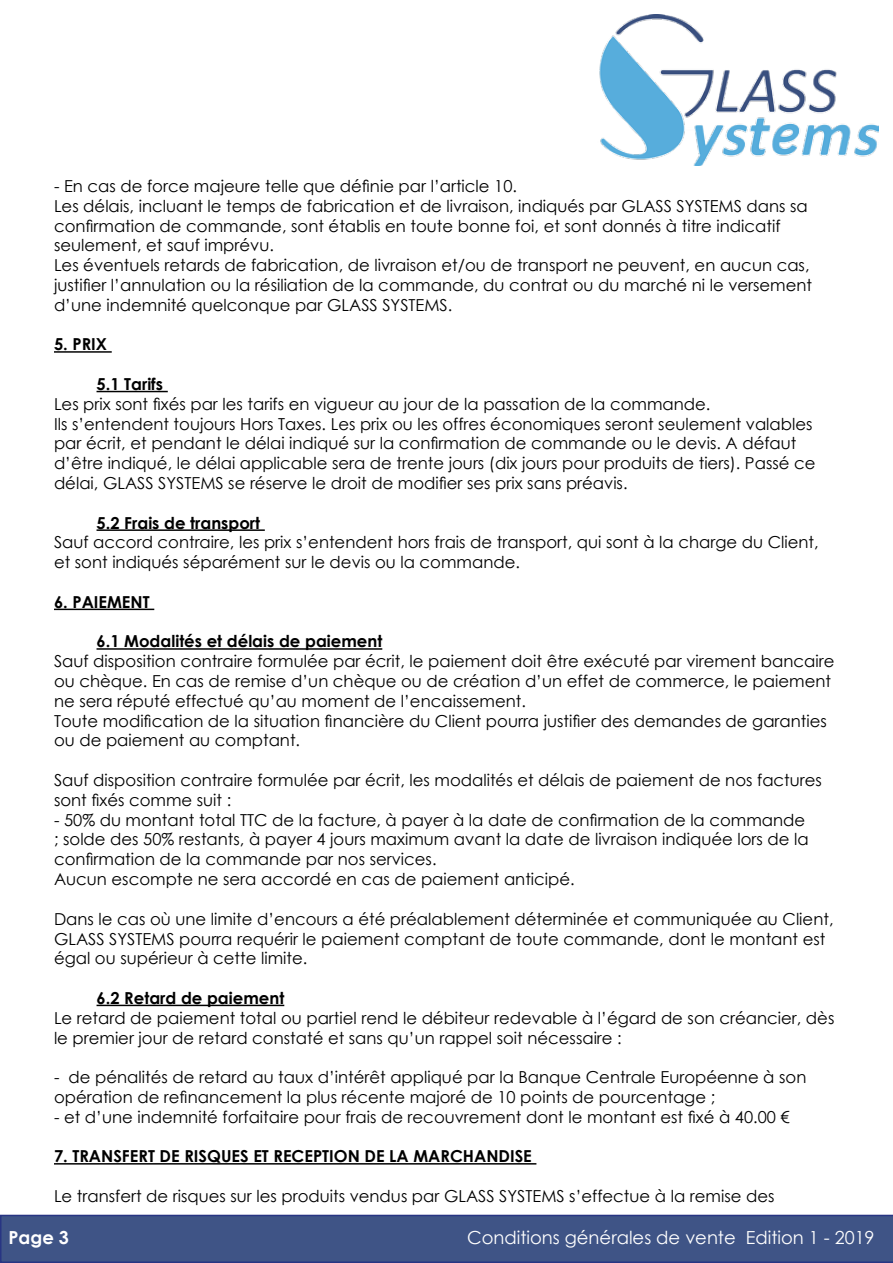
<style>
.page{position:relative;width:893px;height:1263px;background:#fff}
.page>*{position:absolute;margin:0;border:0;box-sizing:border-box;transform-origin:0 0}
.t1{font:18px "Century Gothic";color:#fff}
.t2{font:700 18px "Century Gothic";color:#fff}
.t3{font:16.5px/19.8px "Century Gothic";color:#000}
.t4{font:700 16.5px "Century Gothic";color:#000}
</style>
<div class="page">
<div style="left:0;top:1215px;width:893px;height:48px;background:#3f5486"></div>
<img style="left:599px;top:14px;width:280px;height:152px">
<hr style="left:54px;top:351px;width:58px;height:2px;background:#000">
<hr style="left:97px;top:391px;width:71px;height:1px;background:#000">
<hr style="left:97px;top:529px;width:168px;height:2px;background:#000">
<hr style="left:54px;top:609px;width:100px;height:1px;background:#000">
<hr style="left:97px;top:648px;width:285px;height:2px;background:#000">
<hr style="left:97px;top:1005px;width:187px;height:1px;background:#000">
<hr style="left:54px;top:1163px;width:482px;height:1px;background:#000">
<p class="t3" style="left:54px;top:176px;width:760px">- En cas de force majeure telle que définie par l’article 10.<br>Les délais, incluant le temps de fabrication et de livraison, indiqués par GLASS SYSTEMS dans sa confirmation de commande, sont établis en toute bonne foi, et sont donnés à titre indicatif seulement, et sauf imprévu.<br>Les éventuels retards de fabrication, de livraison et/ou de transport ne peuvent, en aucun cas, justifier l’annulation ou la résiliation de la commande, du contrat ou du marché ni le versement d’une indemnité quelconque par GLASS SYSTEMS.</p>
<p class="t4" style="left:54px;top:332px;width:55px">5. PRIX</p>
<p class="t4" style="left:97px;top:371px;width:68px">5.1 Tarifs</p>
<p class="t3" style="left:54px;top:394px;width:763px">Les prix sont fixés par les tarifs en vigueur au jour de la passation de la commande.<br>Ils s’entendent toujours Hors Taxes. Les prix ou les offres économiques seront seulement valables par écrit, et pendant le délai indiqué sur la confirmation de commande ou le devis. A défaut d’être indiqué, le délai applicable sera de trente jours (dix jours pour produits de tiers). Passé ce délai, GLASS SYSTEMS se réserve le droit de modifier ses prix sans préavis.</p>
<p class="t4" style="left:97px;top:510px;width:165px">5.2 Frais de transport</p>
<p class="t3" style="left:54px;top:532px;width:766px">Sauf accord contraire, les prix s’entendent hors frais de transport, qui sont à la charge du Client, et sont indiqués séparément sur le devis ou la commande.</p>
<p class="t4" style="left:54px;top:589px;width:97px">6. PAIEMENT</p>
<p class="t4" style="left:97px;top:629px;width:287px">6.1 Modalités et délais de paiement</p>
<p class="t3" style="left:54px;top:651px;width:782px">Sauf disposition contraire formulée par écrit, le paiement doit être exécuté par virement bancaire ou chèque. En cas de remise d’un chèque ou de création d’un effet de commerce, le paiement ne sera réputé effectué qu’au moment de l’encaissement.<br>Toute modification de la situation financière du Client pourra justifier des demandes de garanties ou de paiement au comptant.</p>
<p class="t3" style="left:54px;top:770px;width:769px">Sauf disposition contraire formulée par écrit, les modalités et délais de paiement de nos factures sont fixés comme suit :</p>
<p class="t3" style="left:54px;top:809px;width:756px">- 50% du montant total TTC de la facture, à payer à la date de confirmation de la commande ; solde des 50% restants, à payer 4 jours maximum avant la date de livraison indiquée lors de la confirmation de la commande par nos services.<br>Aucun escompte ne sera accordé en cas de paiement anticipé.</p>
<p class="t3" style="left:54px;top:908px;width:781px">Dans le cas où une limite d’encours a été préalablement déterminée et communiquée au Client,<br>GLASS SYSTEMS pourra requérir le paiement comptant de toute commande, dont le montant est égal ou supérieur à cette limite.</p>
<p class="t4" style="left:97px;top:985px;width:189px">6.2 Retard de paiement</p>
<p class="t3" style="left:54px;top:1007px;width:782px">Le retard de paiement total ou partiel rend le débiteur redevable à l’égard de son créancier, dès le premier jour de retard constaté et sans qu’un rappel soit nécessaire :</p>
<p class="t3" style="left:54px;top:1067px;width:754px">- de pénalités de retard au taux d’intérêt appliqué par la Banque Centrale Européenne à son opération de refinancement la plus récente majoré de 10 points de pourcentage ;</p>
<p class="t3" style="left:54px;top:1106px;width:737px">- et d’une indemnité forfaitaire pour frais de recouvrement dont le montant est fixé à 40.00 €</p>
<p class="t4" style="left:54px;top:1144px;width:479px">7. TRANSFERT DE RISQUES ET RECEPTION DE LA MARCHANDISE</p>
<p class="t3" style="left:54px;top:1186px;width:722px">Le transfert de risques sur les produits vendus par GLASS SYSTEMS s’effectue à la remise des</p>
<p class="t2" style="left:9px;top:1223px;width:62px">Page 3</p>
<p class="t1" style="left:467px;top:1225px;width:409px">Conditions générales de vente Edition 1 - 2019</p>
</div>
